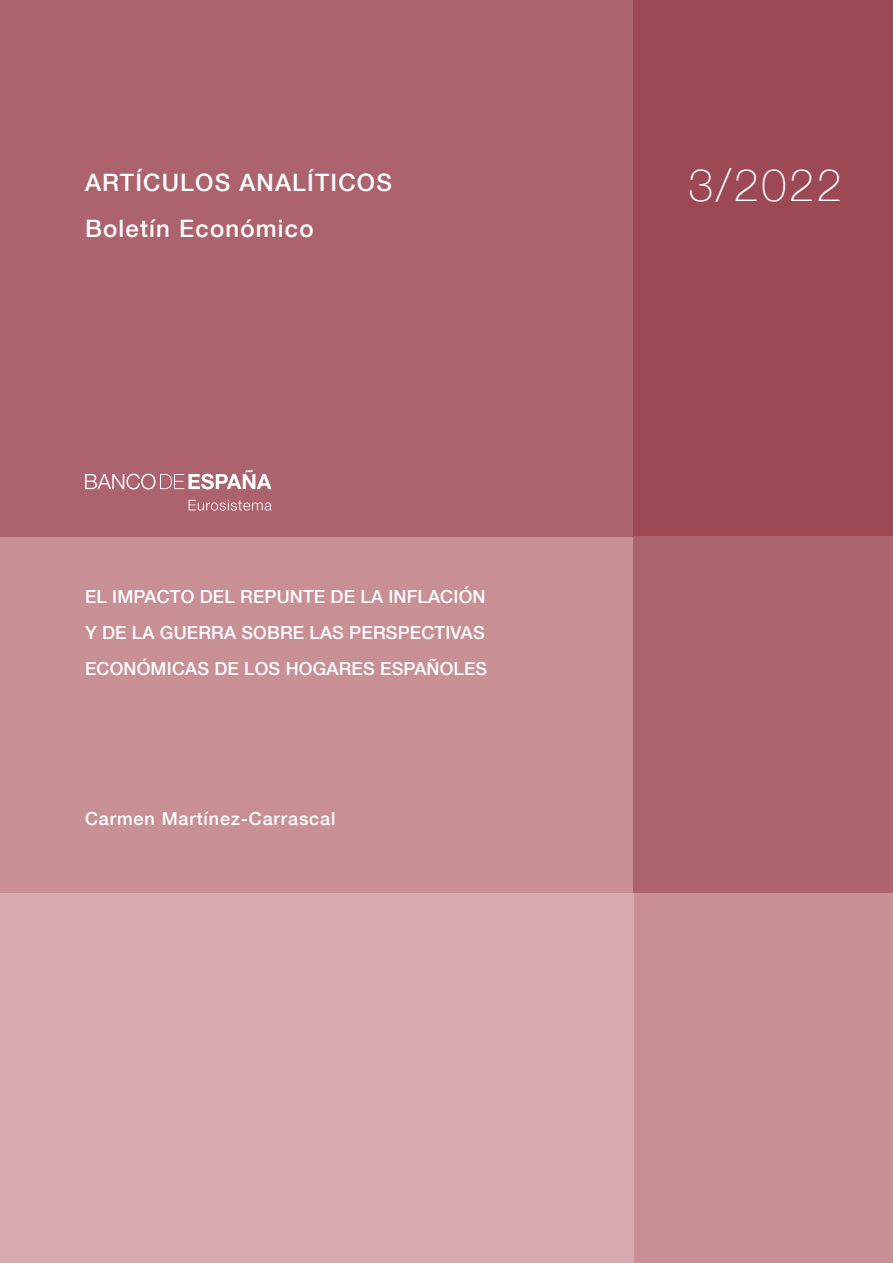
<style>
.page{position:relative;width:893px;height:1263px;background:#fff}
.page>*{position:absolute;margin:0;border:0;box-sizing:border-box;transform-origin:0 0}
.Fecha{font:100 45px "Bd E Neue Helvetica";color:#fff}
.Artículos_Analíticos{font:500 24px "Bd E Neue Helvetica";letter-spacing:.05em;color:#fff}
.Boletín_económico{font:500 24px "Bd E Neue Helvetica";letter-spacing:.05em;color:#fff}
.Título_artículo_port{font:500 18px/36px "Bd E Neue Helvetica";letter-spacing:.01em;color:#fff}
.Autores_portada{font:500 18px "Bd E Neue Helvetica";letter-spacing:.05em;color:#fff}
</style>
<div class="page">
<div style="left:0;top:536px;width:634px;height:357px;background:#c88f95"></div>
<div style="left:0;top:0;width:634px;height:536px;background:#ad636d"></div>
<div style="left:634px;top:0;width:259px;height:536px;background:#9d4855"></div>
<div style="left:634px;top:536px;width:259px;height:357px;background:#ad636d"></div>
<div style="left:634px;top:893px;width:259px;height:370px;background:#c88f95"></div>
<div style="left:0;top:893px;width:634px;height:370px;background:#d7aaaf"></div>
<svg style="left:189px;top:500px;width:83px;height:11px"></svg>
<svg style="left:85px;top:470px;width:186px;height:19px"></svg>
<p class="Artículos_Analíticos" style="left:85px;top:168px;width:308px">ARTÍCULOS ANALÍTICOS</p>
<p class="Boletín_económico" style="left:85px;top:214px;width:230px">Boletín Económico</p>
<h1 class="Título_artículo_port" style="left:85px;top:578px;width:404px">EL IMPACTO DEL REPUNTE DE LA INFLACIÓN<br>Y DE LA GUERRA SOBRE LAS PERSPECTIVAS<br>ECONÓMICAS DE LOS HOGARES ESPAÑOLES</h1>
<p class="Autores_portada" style="left:85px;top:807px;width:252px">Carmen Martínez-Carrascal</p>
<p class="Fecha" style="left:688px;top:158px;width:155px">3/2022</p>
</div>
